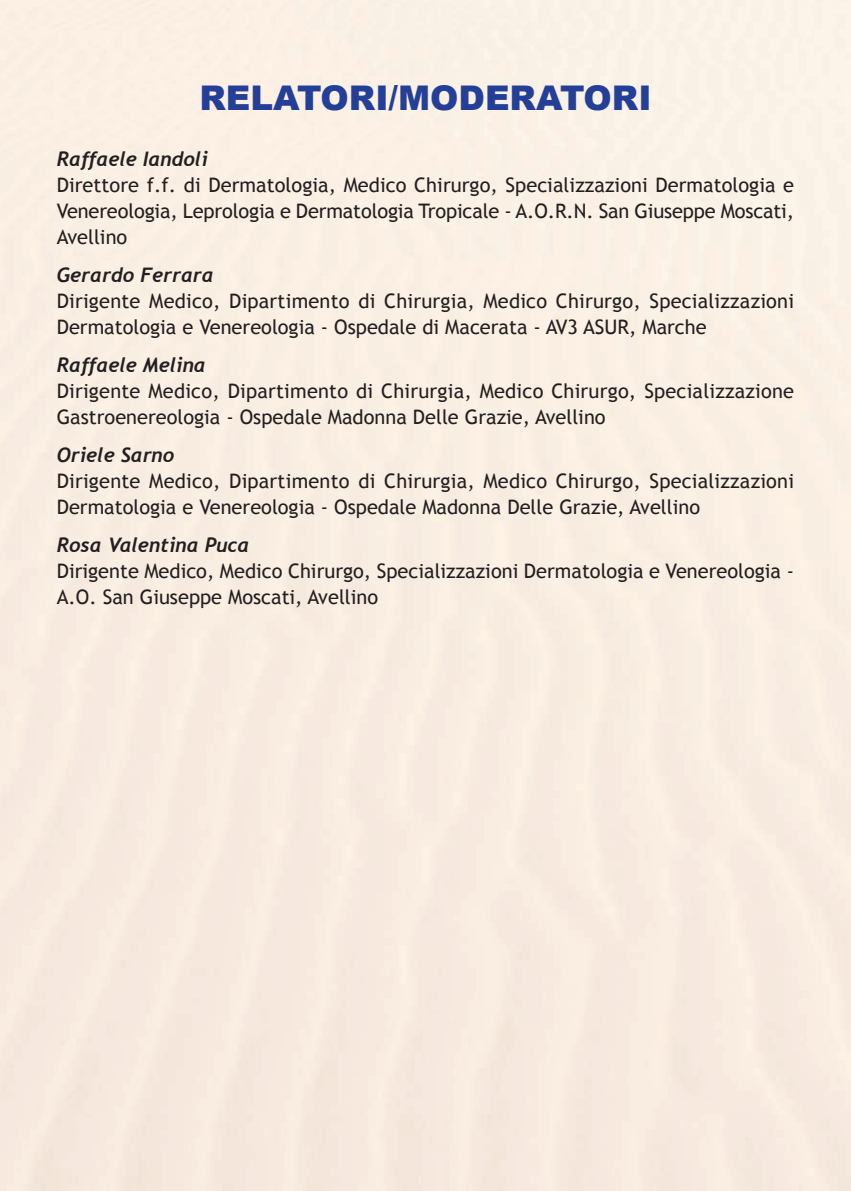
<style>
.page{position:relative;width:851px;height:1191px;background:#fff}
.page>*{position:absolute;margin:0;border:0;box-sizing:border-box;transform-origin:0 0}
.t1{font:900 34px "Arial";color:#243f98}
.t2{font:20px/26px "Trebuchet MS";color:#231f20}
.t3{font:italic 700 20px "Trebuchet";color:#231f20}
</style>
<div class="page">
<h1 class="t1" style="left:199px;top:73px;width:453px">RELATORI/MODERATORI</h1>
<p class="t3" style="left:57px;top:147px;width:153px">Raffaele Iandoli</p>
<p class="t2" style="left:57px;top:172px;width:738px;text-align:justify">Direttore f.f. di Dermatologia, Medico Chirurgo, Specializzazioni Dermatologia e Venereologia, Leprologia e Dermatologia Tropicale - A.O.R.N. San Giuseppe Moscati, Avellino</p>
<p class="t3" style="left:57px;top:263px;width:158px">Gerardo Ferrara</p>
<p class="t2" style="left:57px;top:288px;width:738px">Dirigente Medico, Dipartimento di Chirurgia, Medico Chirurgo, Specializzazioni<br>Dermatologia e Venereologia - Ospedale di Macerata - AV3 ASUR, Marche</p>
<p class="t3" style="left:57px;top:353px;width:150px">Raffaele Melina</p>
<p class="t2" style="left:57px;top:378px;width:738px">Dirigente Medico, Dipartimento di Chirurgia, Medico Chirurgo, Specializzazione<br>Gastroenereologia - Ospedale Madonna Delle Grazie, Avellino</p>
<p class="t3" style="left:57px;top:443px;width:119px">Oriele Sarno</p>
<p class="t2" style="left:57px;top:468px;width:738px">Dirigente Medico, Dipartimento di Chirurgia, Medico Chirurgo, Specializzazioni<br>Dermatologia e Venereologia - Ospedale Madonna Delle Grazie, Avellino</p>
<p class="t3" style="left:57px;top:533px;width:194px">Rosa Valentina Puca</p>
<p class="t2" style="left:57px;top:558px;width:738px">Dirigente Medico, Medico Chirurgo, Specializzazioni Dermatologia e Venereologia -<br>A.O. San Giuseppe Moscati, Avellino</p>
</div>
